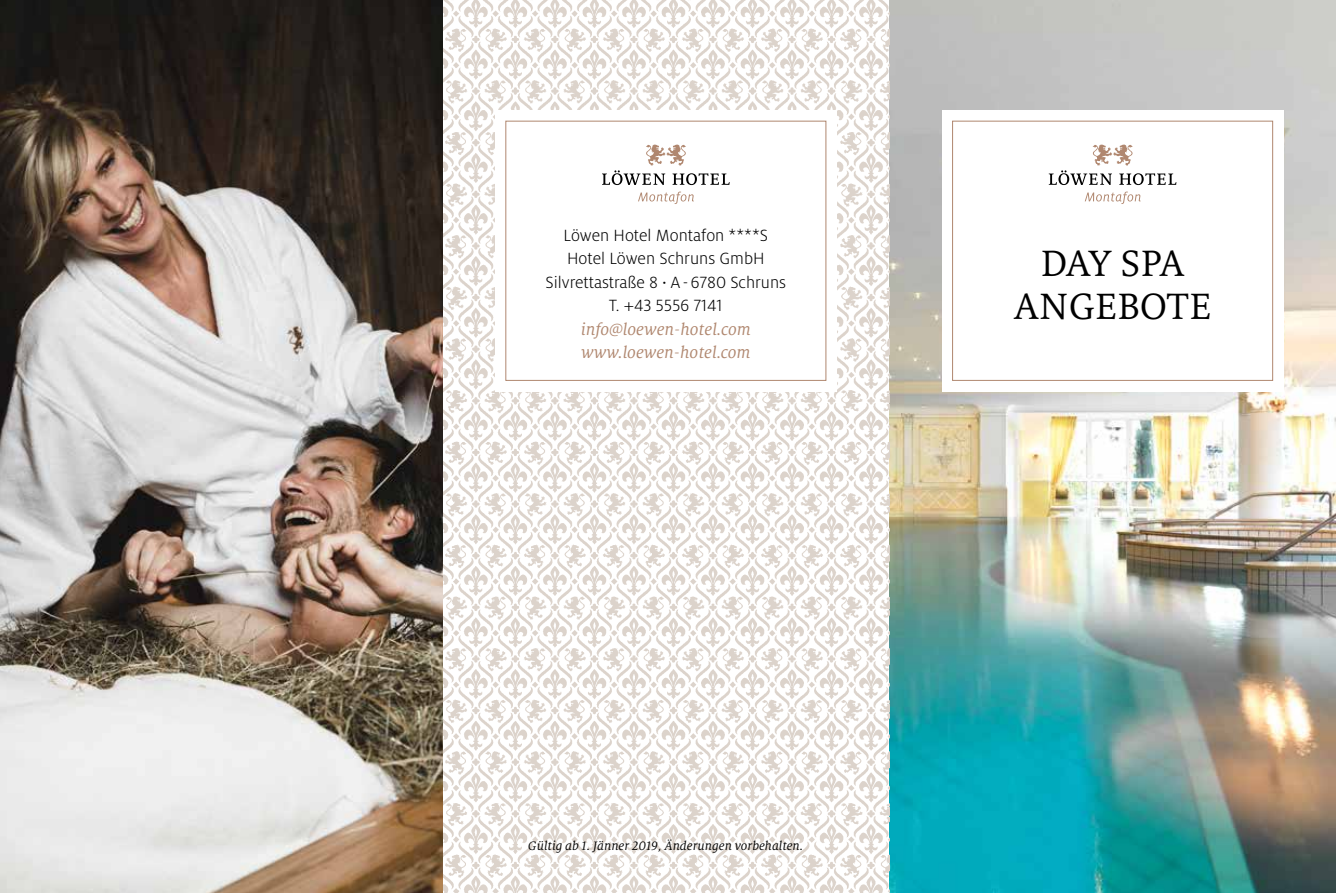
<style>
.page{position:relative;width:1336px;height:893px;background:#fff}
.page>*{position:absolute;margin:0;border:0;box-sizing:border-box;transform-origin:0 0}
.t1{font:40.5px/43.2px "Milo Serif OT";letter-spacing:.01em;color:#000;text-align:center}
.t2{font:300 18px/23.4px "Milo OT";color:#000;text-align:center}
.t3{font:italic 18px/23.4px "Milo Serif OT";color:#b0876f}
.t4{font:italic 13.5px "Milo Serif OT";color:#000}
.s1{font-weight:400}
</style>
<div class="page">
<img style="left:0;top:0;width:1335px;height:893px">
<svg style="left:442px;top:0;width:447px;height:893px"></svg>
<div style="left:495px;top:110px;width:341px;height:281px;background:#fff"></div>
<div style="left:505px;top:121px;width:321px;height:260px;border:1px solid #b0876f"></div>
<svg style="left:602px;top:144px;width:127px;height:41px"></svg>
<svg style="left:638px;top:192px;width:55px;height:12px"></svg>
<div style="left:941px;top:110px;width:342px;height:281px;background:#fff"></div>
<div style="left:952px;top:121px;width:320px;height:260px;border:1px solid #b0876f"></div>
<svg style="left:1048px;top:144px;width:128px;height:41px"></svg>
<svg style="left:1084px;top:192px;width:56px;height:12px"></svg>
<p class="t2" style="left:545px;top:224px;width:242px">Löwen Hotel Montafon ****S<br>Hotel Löwen Schruns GmbH<br>Silvrettastraße 8 <span class="s1">·</span> A-6780 Schruns<br>T. +43 5556 7141</p>
<p class="t3" style="left:581px;top:317px;width:171px">info@loewen-hotel.com www.loewen-hotel.com</p>
<p class="t4" style="left:528px;top:839px;width:276px">Gültig ab 1. Jänner 2019, Änderungen vorbehalten.</p>
<h1 class="t1" style="left:1013px;top:242px;width:199px">DAY SPA<br>ANGEBOTE</h1>
</div>
